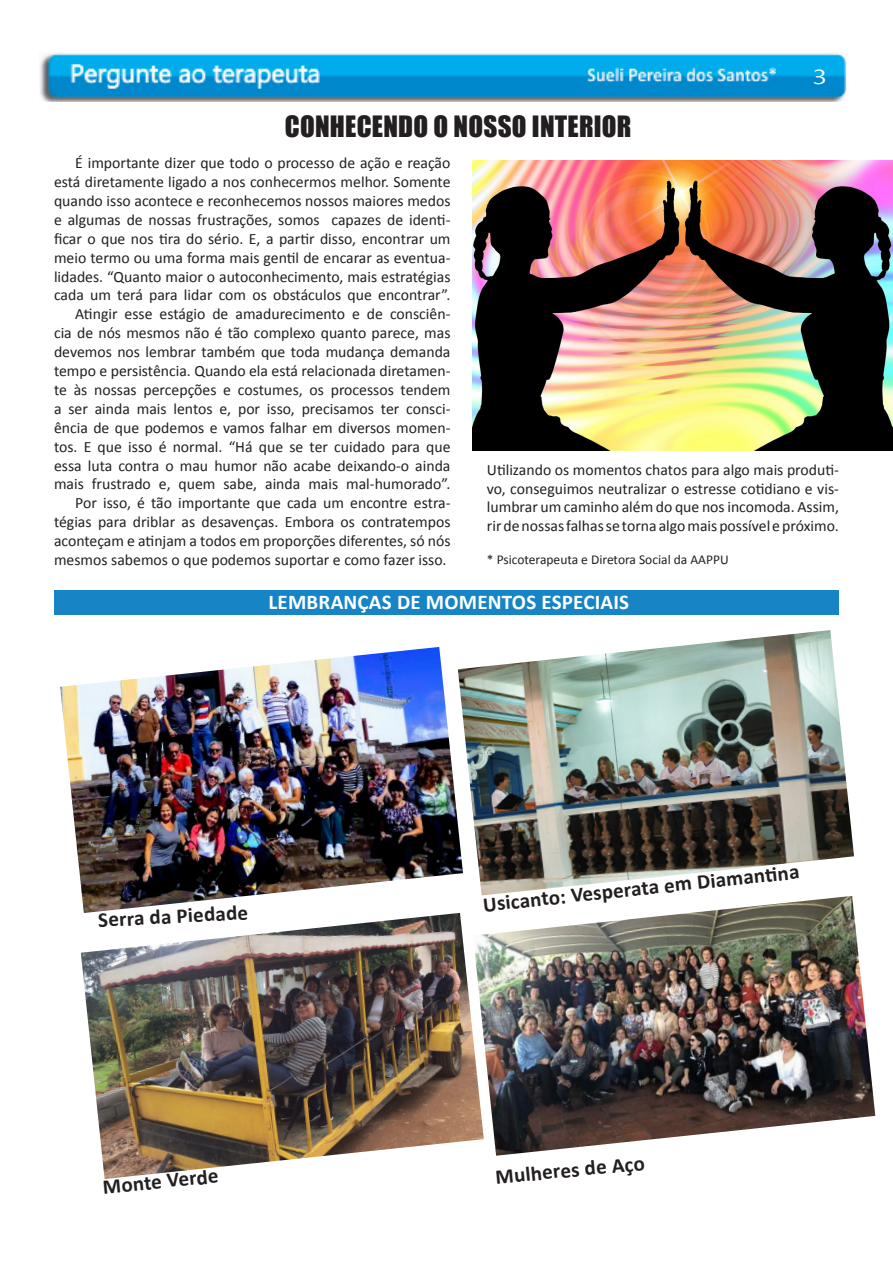
<style>
.page{position:relative;width:893px;height:1263px;background:#fff}
.page>*{position:absolute;margin:0;border:0;box-sizing:border-box;transform-origin:0 0}
.t1{font:27px "Impact";letter-spacing:.01em;color:#231f20}
.t2{font:700 21px "Calibri";color:#231f20}
.t3{font:700 21px "Calibri";letter-spacing:.01em;color:#fff}
.t4{font:20.25px "Ebrima";color:#fff;scale:1.33 1}
.t5{font:15.75px/18.9px "Calibri";color:#231f20;text-align:justify}
.t6{font:13.5px "Calibri";color:#231f20}
</style>
<div class="page">
<img style="left:39px;top:53px;width:808px;height:49px">
<img style="left:472px;top:161px;width:421px;height:290px">
<div style="left:54px;top:590px;width:785px;height:25px;background:#1784c6"></div>
<img style="left:60px;top:647px;width:400px;height:266px">
<img style="left:81px;top:913px;width:392px;height:266px">
<img style="left:473px;top:896px;width:402px;height:260px">
<img style="left:458px;top:630px;width:396px;height:265px">
<p class="t1" style="left:285px;top:105px;width:348px">CONHECENDO O NOSSO INTERIOR</p>
<p class="t4" style="left:813px;top:62px;width:12px">3</p>
<p class="t5" style="left:54px;top:153px;width:398px;text-indent:21px">É importante dizer que todo o processo de ação e reação está diretamente ligado a nos conhecermos melhor. Somente quando isso acontece e reconhecemos nossos maiores medos e algumas de nossas frustrações, somos capazes de identi&shy;ficar o que nos tira do sério. E, a partir disso, encontrar um meio termo ou uma forma mais gentil de encarar as eventua&shy;lidades. “Quanto maior o autoconhecimento, mais estratégias cada um terá para lidar com os obstáculos que encontrar”.</p>
<p class="t5" style="left:54px;top:305px;width:398px;text-indent:21px">Atingir esse estágio de amadurecimento e de consciên&shy;cia de nós mesmos não é tão complexo quanto parece, mas devemos nos lembrar também que toda mudança demanda tempo e persistência. Quando ela está relacionada diretamen&shy;te às nossas percepções e costumes, os processos tendem a ser ainda mais lentos e, por isso, precisamos ter consci&shy;ência de que podemos e vamos falhar em diversos momen&shy;tos. E que isso é normal. “Há que se ter cuidado para que essa luta contra o mau humor não acabe deixando-o ainda mais frustrado e, quem sabe, ainda mais mal-humorado”.</p>
<p class="t5" style="left:54px;top:494px;width:398px;text-indent:21px">Por isso, é tão importante que cada um encontre estra&shy;tégias para driblar as desavenças. Embora os contratempos aconteçam e atinjam a todos em proporções diferentes, só nós mesmos sabemos o que podemos suportar e como fazer isso.</p>
<p class="t5" style="left:487px;top:460px;width:354px">Utilizando os momentos chatos para algo mais produti&shy;vo, conseguimos neutralizar o estresse cotidiano e vis&shy;lumbrar um caminho além do que nos incomoda. Assim, rir de nossas falhas se torna algo mais possível e próximo.</p>
<p class="t6" style="left:487px;top:551px;width:243px">* Psicoterapeuta e Diretora Social da AAPPU</p>
<p class="t3" style="left:269px;top:589px;width:362px">LEMBRANÇAS DE MOMENTOS ESPECIAIS</p>
<p class="t2" style="left:98px;top:907px;width:152px;rotate:-3deg">Serra da Piedade</p>
<p class="t2" style="left:482px;top:891px;width:319px;rotate:-6deg">Usicanto: Vesperata em Diamanti na</p>
<p class="t2" style="left:102px;top:1173px;width:118px;rotate:-5deg">Monte Verde</p>
<p class="t2" style="left:494px;top:1163px;width:151px;rotate:-5deg">Mulheres de Aço</p>
</div>
